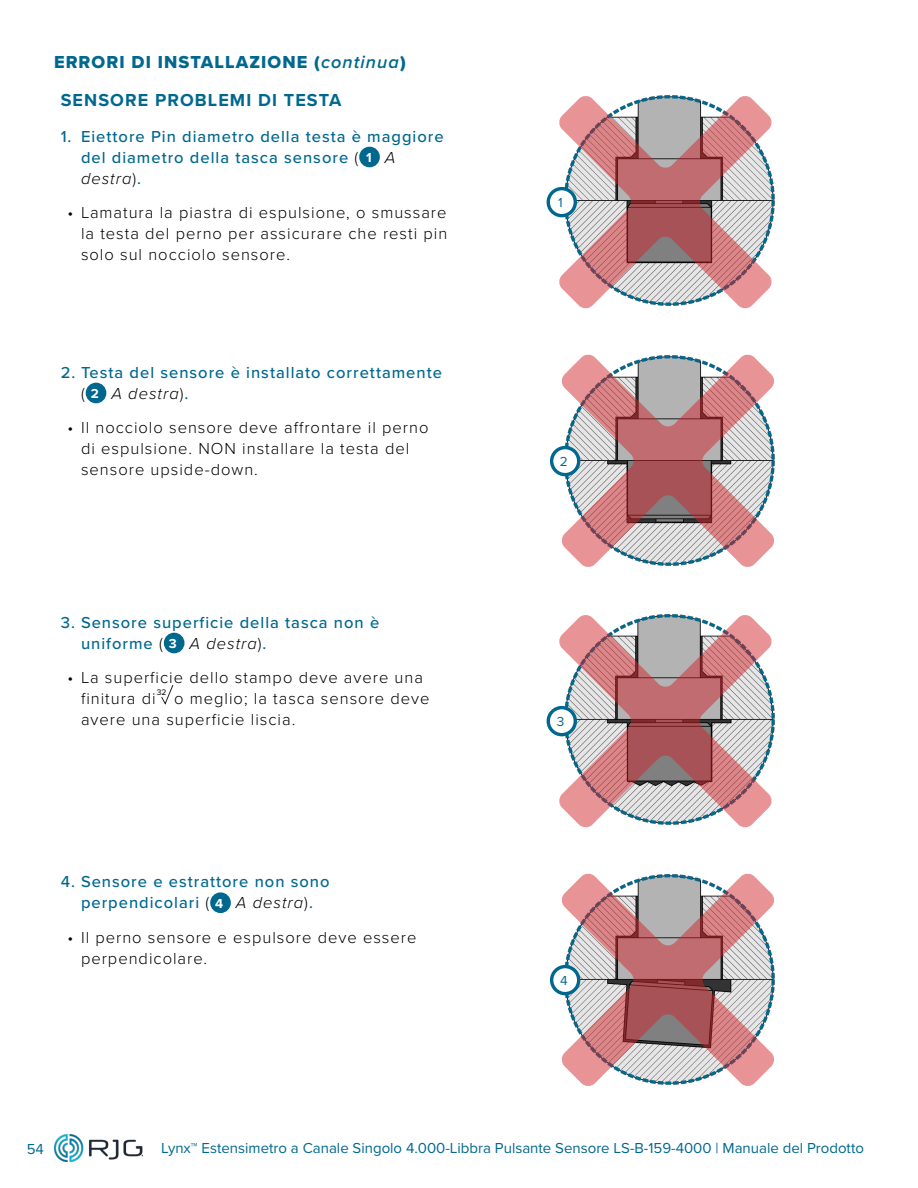
<style>
.page{position:relative;width:918px;height:1188px;background:#fff}
.page>*{position:absolute;margin:0;border:0;box-sizing:border-box;transform-origin:0 0}
.t1{font:18px "Proxima Nova Extrabld";letter-spacing:.06em;color:#00688f}
.t2{font:700 18px "Proxima Nova";letter-spacing:.06em;color:#00688f}
.t3{font:300 16.5px/21px "Proxima Nova";letter-spacing:.06em;color:#000}
.t4{font:500 16.5px/21px "Proxima Nova";letter-spacing:.06em;color:#00688f}
.t5{font:15px "Proxima Nova";color:#00688f}
.t6{font:13.5px "Proxima Nova";color:#00688f}
.t7{font:500 8.4px "Proxima Nova";color:#231f20}
.s1{font-family:"Proxima Nova";font-weight:600;font-style:italic}
.s2{font-weight:300;color:#000}
.s3{font-weight:700;font-size:13.5px;color:#fff}
.s4{font-weight:300;font-style:italic;color:#000}
</style>
<div class="page">
<img style="left:54px;top:1134px;width:88px;height:27px">
<svg style="left:559px;top:95px;width:214px;height:214px;background:#c7a2a5"></svg>
<svg style="left:559px;top:614px;width:214px;height:214px;background:#c6a1a4"></svg>
<svg style="left:561px;top:354px;width:214px;height:213px;background:#c6a1a3"></svg>
<svg style="left:561px;top:873px;width:214px;height:213px;background:#c49fa2"></svg>
<div style="left:548px;top:189px;width:27px;height:27px;background:#fff;border-radius:50%"></div>
<div style="left:547px;top:187px;width:30px;height:30px;border:3px solid #00688f;border-radius:50%"></div>
<div style="left:548px;top:708px;width:27px;height:27px;background:#fff;border-radius:50%"></div>
<div style="left:547px;top:706px;width:30px;height:30px;border:3px solid #00688f;border-radius:50%"></div>
<div style="left:552px;top:448px;width:27px;height:27px;background:#fff;border-radius:50%"></div>
<div style="left:550px;top:446px;width:30px;height:30px;border:3px solid #00688f;border-radius:50%"></div>
<div style="left:552px;top:967px;width:27px;height:27px;background:#fff;border-radius:50%"></div>
<div style="left:550px;top:965px;width:30px;height:30px;border:3px solid #00688f;border-radius:50%"></div>
<div style="left:361px;top:148px;width:17px;height:18px;background:#00688f;border-radius:50%"></div>
<div style="left:359px;top:147px;width:21px;height:20px;border:3px solid #00688f;border-radius:50%"></div>
<div style="left:87px;top:384px;width:18px;height:18px;background:#00688f;border-radius:50%"></div>
<div style="left:86px;top:383px;width:20px;height:20px;border:3px solid #00688f;border-radius:50%"></div>
<div style="left:165px;top:634px;width:18px;height:18px;background:#00688f;border-radius:50%"></div>
<div style="left:164px;top:633px;width:20px;height:20px;border:3px solid #00688f;border-radius:50%"></div>
<svg style="left:161px;top:685px;width:12px;height:19px"></svg>
<div style="left:212px;top:894px;width:17px;height:18px;background:#00688f;border-radius:50%"></div>
<div style="left:210px;top:892px;width:21px;height:21px;border:3px solid #00688f;border-radius:50%"></div>
<p class="t1" style="left:54px;top:49px;width:353px">ERRORI DI INSTALLAZIONE (<span class="s1">continua</span>)</p>
<p class="t2" style="left:61px;top:87px;width:282px">SENSORE PROBLEMI DI TESTA</p>
<p class="t4" style="left:81px;top:125px;width:364px;text-indent:-20px">1. Eiettore Pin diametro della testa è maggiore del diametro della tasca sensore <span class="s2">(</span> <span class="s3">1</span> <span class="s4">A destra</span><span class="s2">)</span>.</p>
<p class="t3" style="left:81px;top:201px;width:368px;text-align:justify;text-indent:-14px">• Lamatura la piastra di espulsione, o smussare la testa del perno per assicurare che resti pin solo sul nocciolo sensore.</p>
<p class="t4" style="left:81px;top:361px;width:363px;text-indent:-20px">2. Testa del sensore è installato correttamente <span class="s2">(</span> <span class="s3">2</span> <span class="s4">A destra</span><span class="s2">)</span>.</p>
<p class="t3" style="left:81px;top:416px;width:349px;text-indent:-14px">• Il nocciolo sensore deve affrontare il perno di espulsione. NON installare la testa del sensore upside-down.</p>
<p class="t4" style="left:81px;top:611px;width:300px;text-indent:-20px">3. Sensore superficie della tasca non è uniforme <span class="s2">(</span> <span class="s3">3</span> <span class="s4">A destra</span><span class="s2">)</span>.</p>
<p class="t3" style="left:81px;top:666px;width:344px;text-indent:-14px">• La superficie dello stampo deve avere una finitura di</p>
<p class="t7" style="left:157px;top:686px;width:11px">32</p>
<p class="t3" style="left:81px;top:687px;width:350px;text-indent:93px">o meglio; la tasca sensore deve avere una superficie liscia.</p>
<p class="t4" style="left:61px;top:871px;width:270px;text-align:center">4. Sensore e estrattore non sono perpendicolari <span class="s2">(</span> <span class="s3">4</span> <span class="s4">A destra</span><span class="s2">)</span>.</p>
<p class="t3" style="left:81px;top:926px;width:337px;text-indent:-14px">• Il perno sensore e espulsore deve essere perpendicolare.</p>
<p class="t6" style="left:558px;top:193px;width:6px">1</p>
<p class="t6" style="left:560px;top:452px;width:9px">2</p>
<p class="t6" style="left:557px;top:712px;width:9px">3</p>
<p class="t6" style="left:560px;top:971px;width:9px">4</p>
<p class="t5" style="left:27px;top:1137px;width:19px">54</p>
<p class="t5" style="left:161px;top:1136px;width:704px">Lynx™ Estensimetro a Canale Singolo 4.000-Libbra Pulsante Sensore LS‑B‑159‑4000 | Manuale del Prodotto</p>
</div>
